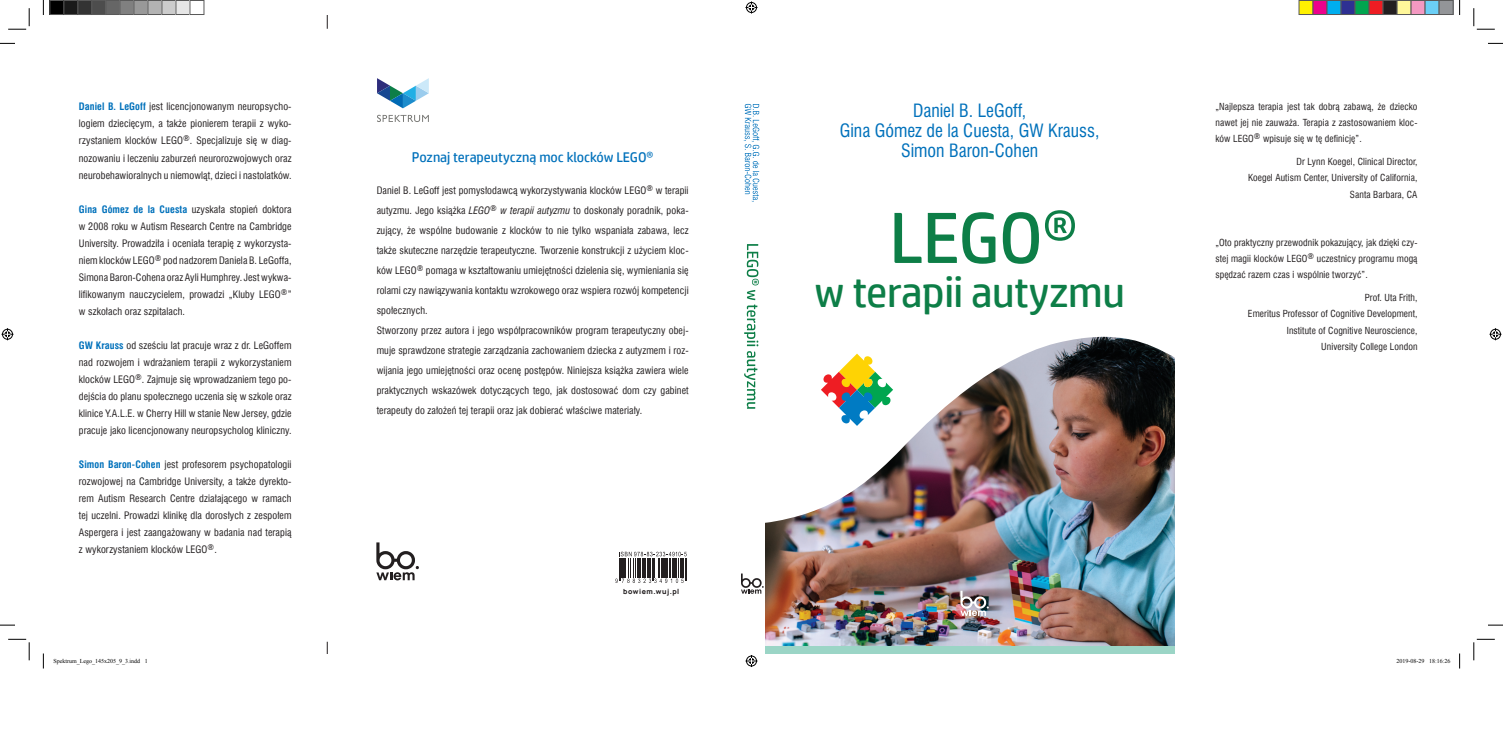
<style>
.page{position:relative;width:1503px;height:752px;background:#fff}
.page>*{position:absolute;margin:0;border:0;box-sizing:border-box;transform-origin:0 0}
.t1{font:72.1px "HP Simplified";color:#0d7e47}
.t2{font:42.9px "HP Simplified";letter-spacing:-.01em;color:#0d7e47}
.t3{font:16.8px/20.2px "Swis 721 Cn PL";color:#0071bb;text-align:center}
.t4{font:14px "HP Simplified";color:#0071bb}
.t5{font:10px/17px "Swis 721 Cn EU";letter-spacing:.01em;color:#231f20;text-align:justify}
.t6{font:9.5px/16.1px "Swis 721 Cn EU";letter-spacing:.01em;color:#231f20;text-align:justify}
.t7{font:800 7px "Manrope";letter-spacing:.075em;color:#231f20}
.t8{font:6px "Times New Roman";color:#000}
.s1{font-weight:700;color:#0071bb}
.s2{font-style:italic}
</style>
<div class="page">
<div style="left:763px;top:278px;width:417px;height:375px;background:#9bd5c6"></div>
<img style="left:764px;top:537px;width:411px;height:108px">
<img style="left:747px;top:103px;width:433px;height:434px">
<svg style="left:820px;top:353px;width:73px;height:72px;background:#bec4a6"></svg>
<svg style="left:327px;top:15px;width:1px;height:14px"></svg>
<svg style="left:327px;top:641px;width:1px;height:12px"></svg>
<svg style="left:744px;top:244px;width:14px;height:164px"></svg>
<div style="left:1175px;top:311px;width:217px;height:343px;background:#fff"></div>
<svg style="left:377px;top:115px;width:52px;height:7px"></svg>
<svg style="left:377px;top:78px;width:52px;height:30px"></svg>
<svg style="left:743px;top:104px;width:16px;height:97px"></svg>
<svg style="left:0;top:43px;width:15px;height:1px"></svg>
<svg style="left:1488px;top:43px;width:14px;height:1px"></svg>
<svg style="left:0;top:624px;width:15px;height:1px"></svg>
<svg style="left:1488px;top:624px;width:14px;height:1px"></svg>
<svg style="left:43px;top:0;width:1px;height:15px"></svg>
<svg style="left:43px;top:653px;width:1px;height:15px"></svg>
<svg style="left:1459px;top:0;width:1px;height:15px"></svg>
<svg style="left:1459px;top:653px;width:1px;height:15px"></svg>
<svg style="left:8px;top:8px;width:22px;height:22px"></svg>
<svg style="left:8px;top:638px;width:22px;height:22px"></svg>
<svg style="left:1473px;top:8px;width:21px;height:22px"></svg>
<svg style="left:1473px;top:638px;width:21px;height:22px"></svg>
<svg style="left:745px;top:1px;width:12px;height:12px"></svg>
<svg style="left:745px;top:655px;width:12px;height:11px"></svg>
<svg style="left:2px;top:328px;width:12px;height:12px"></svg>
<svg style="left:1489px;top:328px;width:12px;height:12px"></svg>
<div style="left:50px;top:0;width:14px;height:14px;background:#000"></div>
<div style="left:49px;top:0;width:15px;height:15px;border:1px solid #595959"></div>
<div style="left:64px;top:0;width:14px;height:14px;background:#1a1a1a"></div>
<div style="left:63px;top:0;width:15px;height:15px;border:1px solid #595959"></div>
<div style="left:78px;top:0;width:14px;height:14px;background:#333"></div>
<div style="left:77px;top:0;width:15px;height:15px;border:1px solid #595959"></div>
<div style="left:92px;top:0;width:14px;height:14px;background:#4d4d4d"></div>
<div style="left:91px;top:0;width:15px;height:15px;border:1px solid #595959"></div>
<div style="left:106px;top:0;width:14px;height:14px;background:#666"></div>
<div style="left:105px;top:0;width:15px;height:15px;border:1px solid #595959"></div>
<div style="left:120px;top:0;width:14px;height:14px;background:#808080"></div>
<div style="left:119px;top:0;width:15px;height:15px;border:1px solid #595959"></div>
<div style="left:134px;top:0;width:14px;height:14px;background:#999"></div>
<div style="left:133px;top:0;width:15px;height:15px;border:1px solid #595959"></div>
<div style="left:148px;top:0;width:14px;height:14px;background:#b3b3b3"></div>
<div style="left:147px;top:0;width:15px;height:15px;border:1px solid #595959"></div>
<div style="left:162px;top:0;width:14px;height:14px;background:#ccc"></div>
<div style="left:161px;top:0;width:15px;height:15px;border:1px solid #595959"></div>
<div style="left:176px;top:0;width:14px;height:14px;background:#e6e6e6"></div>
<div style="left:175px;top:0;width:15px;height:15px;border:1px solid #595959"></div>
<div style="left:189px;top:0;width:15px;height:15px;border:1px solid #595959"></div>
<div style="left:1298px;top:0;width:14px;height:14px;background:#fff101"></div>
<div style="left:1298px;top:0;width:15px;height:15px;border:1px solid #595959"></div>
<div style="left:1312px;top:0;width:14px;height:14px;background:#ed028c"></div>
<div style="left:1312px;top:0;width:15px;height:15px;border:1px solid #595959"></div>
<div style="left:1326px;top:0;width:14px;height:14px;background:#00aeef"></div>
<div style="left:1326px;top:0;width:15px;height:15px;border:1px solid #595959"></div>
<div style="left:1340px;top:0;width:14px;height:14px;background:#2e3092"></div>
<div style="left:1340px;top:0;width:15px;height:15px;border:1px solid #595959"></div>
<div style="left:1354px;top:0;width:14px;height:14px;background:#00a54f"></div>
<div style="left:1354px;top:0;width:15px;height:15px;border:1px solid #595959"></div>
<div style="left:1368px;top:0;width:14px;height:14px;background:#ee1d23"></div>
<div style="left:1368px;top:0;width:15px;height:15px;border:1px solid #595959"></div>
<div style="left:1382px;top:0;width:14px;height:14px;background:#231f20"></div>
<div style="left:1382px;top:0;width:15px;height:15px;border:1px solid #595959"></div>
<div style="left:1396px;top:0;width:14px;height:14px;background:#fff79a"></div>
<div style="left:1396px;top:0;width:15px;height:15px;border:1px solid #595959"></div>
<div style="left:1410px;top:0;width:14px;height:14px;background:#f499c2"></div>
<div style="left:1410px;top:0;width:15px;height:15px;border:1px solid #595959"></div>
<div style="left:1424px;top:0;width:14px;height:14px;background:#6bcff6"></div>
<div style="left:1424px;top:0;width:15px;height:15px;border:1px solid #595959"></div>
<div style="left:1438px;top:0;width:14px;height:14px;background:#939598"></div>
<div style="left:1438px;top:0;width:15px;height:15px;border:1px solid #595959"></div>
<div style="left:719px;top:518px;width:45px;height:135px;background:#fff"></div>
<svg style="left:960px;top:590px;width:28px;height:25px"></svg>
<svg style="left:376px;top:542px;width:43px;height:38px"></svg>
<svg style="left:741px;top:573px;width:22px;height:20px"></svg>
<svg style="left:615px;top:551px;width:72px;height:32px"></svg>
<p class="t5" style="left:79px;top:98px;width:214px"><span class="s1">Daniel B. LeGoff</span> jest licencjonowanym neuropsycho&shy;logiem dziecięcym, a także pionierem terapii z wyko&shy;rzystaniem klocków LEGO<sup>®</sup>. Specjalizuje się w diag&shy;nozowaniu i leczeniu zaburzeń neurorozwojowych oraz neurobehawioralnych u niemowląt, dzieci i nastolatków.</p>
<p class="t5" style="left:79px;top:200px;width:214px"><span class="s1">Gina Gómez de la Cuesta</span> uzyskała stopień doktora w 2008 roku w Autism Research Centre na Cambridge University. Prowadziła i oceniała terapię z wykorzysta&shy;niem klocków LEGO<sup>®</sup> pod nadzorem Daniela B. LeGoffa, Simona Baron-Cohena oraz Ayli Humphrey. Jest wykwa&shy;lifikowanym nauczycielem, prowadzi „Kluby LEGO<sup>®</sup>” w szkołach oraz szpitalach.</p>
<p class="t5" style="left:79px;top:336px;width:214px"><span class="s1">GW Krauss</span> od sześciu lat pracuje wraz z dr. LeGoffem nad rozwojem i wdrażaniem terapii z wykorzystaniem klocków LEGO<sup>®</sup>. Zajmuje się wprowadzaniem tego po&shy;dejścia do planu społecznego uczenia się w szkole oraz klinice Y.A.L.E. w Cherry Hill w stanie New Jersey, gdzie pracuje jako licencjonowany neuropsycholog kliniczny.</p>
<p class="t5" style="left:79px;top:455px;width:214px"><span class="s1">Simon Baron-Cohen</span> jest profesorem psychopatologii rozwojowej na Cambridge University, a także dyrekto&shy;rem Autism Research Centre działającego w ramach tej uczelni. Prowadzi klinikę dla dorosłych z zespołem Aspergera i jest zaangażowany w badania nad terapią z wykorzystaniem klocków LEGO<sup>®</sup>.</p>
<h3 class="t4" style="left:412px;top:149px;width:243px">Poznaj terapeutyczną moc klocków LEGO®</h3>
<p class="t5" style="left:376px;top:180px;width:313px;line-height:20px;text-align:left">Daniel B. LeGoff jest pomysłodawcą wykorzystywania klocków LEGO<sup>®</sup> w terapii autyzmu. Jego książka <span class="s2">LEGO</span><sup>®</sup> <span class="s2">w terapii autyzmu</span> to doskonały poradnik, poka&shy;zujący, że wspólne budowanie z klocków to nie tylko wspaniała zabawa, lecz także skuteczne narzędzie terapeutyczne. Tworzenie konstrukcji z użyciem kloc&shy;ków LEGO<sup>®</sup> pomaga w kształtowaniu umiejętności dzielenia się, wymieniania się rolami czy nawiązywania kontaktu wzrokowego oraz wspiera rozwój kompetencji społecznych.<br>Stworzony przez autora i jego współpracowników program terapeutyczny obej&shy;muje sprawdzone strategie zarządzania zachowaniem dziecka z autyzmem i roz&shy;wijania jego umiejętności oraz ocenę postępów. Niniejsza książka zawiera wiele praktycznych wskazówek dotyczących tego, jak dostosować dom czy gabinet terapeuty do założeń tej terapii oraz jak dobierać właściwe materiały.</p>
<p class="t7" style="left:623px;top:586px;width:58px">bowiem.wuj.pl</p>
<h3 class="t3" style="left:839px;top:100px;width:261px">Daniel B. LeGoff,<br>Gina Gómez de la Cuesta, GW Krauss,<br>Simon Baron-Cohen</h3>
<h1 class="t1" style="left:889px;top:196px;width:190px">LEGO®</h1>
<h2 class="t2" style="left:814px;top:267px;width:312px">w terapii autyzmu</h2>
<p class="t6" style="left:1215px;top:98px;width:203px">„Najlepsza terapia jest tak dobrą zabawą, że dziecko nawet jej nie zauważa. Terapia z zastosowaniem kloc&shy;ków LEGO<sup>®</sup> wpisuje się w tę definicję”.</p>
<p class="t6" style="left:1247px;top:154px;width:171px;text-align:right">Dr Lynn Koegel, Clinical Director,<br>Koegel Autism Center, University of California,<br>Santa Barbara, CA</p>
<p class="t6" style="left:1215px;top:234px;width:203px">„Oto praktyczny przewodnik pokazujący, jak dzięki czy&shy;stej magii klocków LEGO<sup>®</sup> uczestnicy programu mogą spędzać razem czas i wspólnie tworzyć”.</p>
<p class="t6" style="left:1247px;top:289px;width:171px;text-align:right">Prof. Uta Frith,<br>Emeritus Professor of Cognitive Development,<br>Institute of Cognitive Neuroscience,<br>University College London</p>
<p class="t8" style="left:53px;top:656px;width:96px">Spektrum_Lego_145x205_9_3.indd 1</p>
<p class="t8" style="left:1396px;top:656px;width:55px">2019-08-29 18:16:26</p>
</div>
